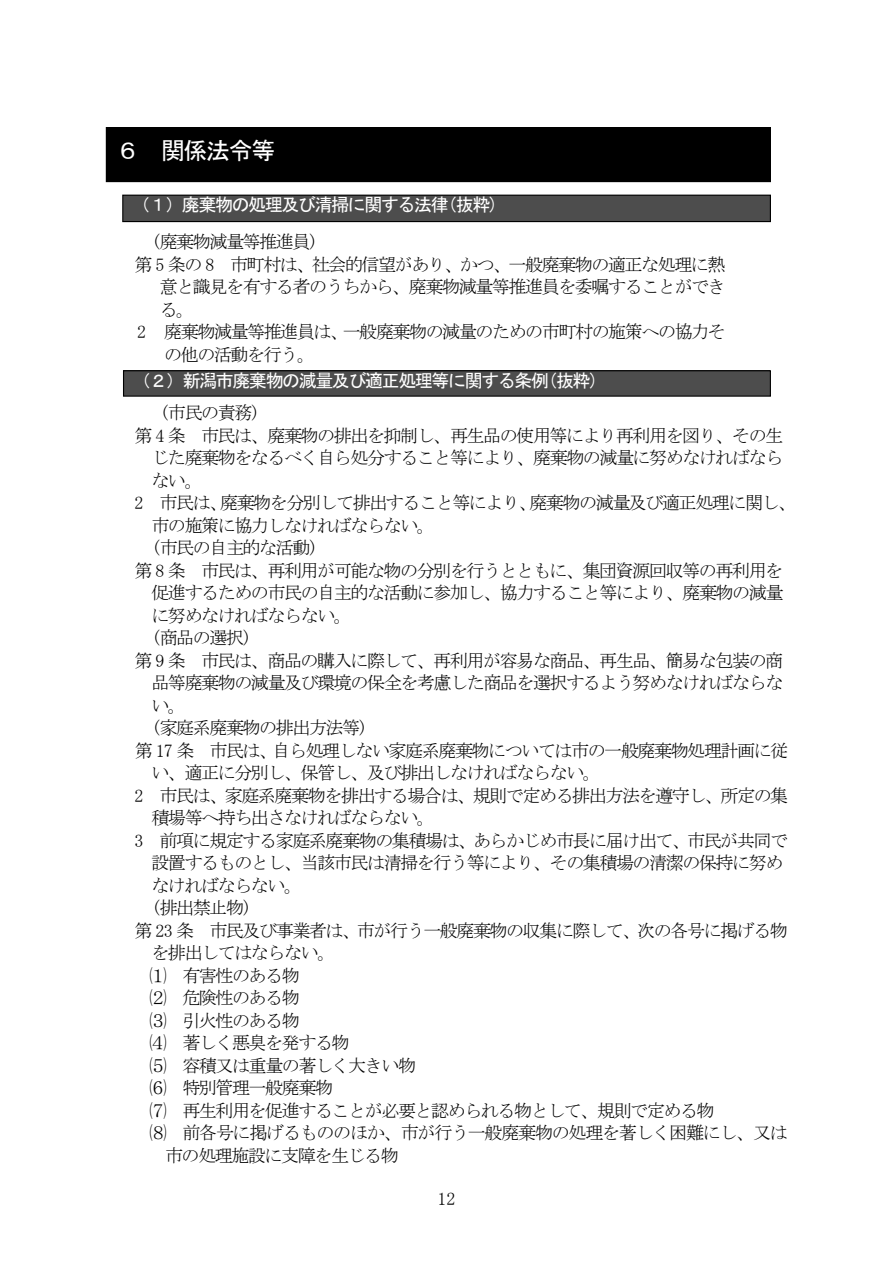
<style>
.page{position:relative;width:893px;height:1263px;background:#fff}
.page>*{position:absolute;margin:0;border:0;box-sizing:border-box;transform-origin:0 0}
.t1{font:24px "MS Gothic";letter-spacing:-.055em;color:#fff}
.t2{font:18px "MS Mincho";letter-spacing:-.08em;color:#000}
.t3{font:18px "MS Gothic";letter-spacing:-.08em;color:#fff}
</style>
<div class="page">
<div style="left:123px;top:195px;width:647px;height:27px;background:#4d4d4d"></div>
<div style="left:122px;top:195px;width:649px;height:27px;border:1px solid #000"></div>
<div style="left:124px;top:371px;width:646px;height:25px;background:#4d4d4d"></div>
<div style="left:123px;top:370px;width:648px;height:27px;border:1px solid #000"></div>
<div style="left:106px;top:128px;width:664px;height:54px;background:#000"></div>
<div style="left:106px;top:127px;width:665px;height:55px;border:1px solid #000"></div>
<h1 class="t1" style="left:116px;top:139px;width:161px">６ 関係法令等</h1>
<p class="t3" style="left:132px;top:196px;width:367px">（１）廃棄物の処理及び清掃に関する法律(抜粋)</p>
<p class="t2" style="left:151px;top:233px;width:168px">(廃棄物減量等推進員)</p>
<p class="t2" style="left:135px;top:255px;width:592px">第 5 条の 8 市町村は、社会的信望があり、かつ、一般廃棄物の適正な処理に熱</p>
<p class="t2" style="left:160px;top:278px;width:568px">意と識見を有する者のうちから、廃棄物減量等推進員を委嘱することができ</p>
<p class="t2" style="left:160px;top:300px;width:36px">る。</p>
<p class="t2" style="left:137px;top:323px;width:590px">2 廃棄物減量等推進員は、一般廃棄物の減量のための市町村の施策への協力そ</p>
<p class="t2" style="left:164px;top:345px;width:152px">の他の活動を行う。</p>
<p class="t3" style="left:133px;top:371px;width:467px">（２）新潟市廃棄物の減量及び適正処理等に関する条例(抜粋)</p>
<p class="t2" style="left:160px;top:404px;width:102px">(市民の責務)</p>
<p class="t2" style="left:135px;top:426px;width:650px">第 4 条 市民は、廃棄物の排出を抑制し、再生品の使用等により再利用を図り、その生</p>
<p class="t2" style="left:151px;top:449px;width:633px">じた廃棄物をなるべく自ら処分すること等により、廃棄物の減量に努めなければなら</p>
<p class="t2" style="left:151px;top:471px;width:53px">ない。</p>
<p class="t2" style="left:135px;top:494px;width:663px">2 市民は、廃棄物を分別して排出すること等により、廃棄物の減量及び適正処理に関し、</p>
<p class="t2" style="left:151px;top:516px;width:285px">市の施策に協力しなければならない。</p>
<p class="t2" style="left:151px;top:539px;width:168px">(市民の自主的な活動)</p>
<p class="t2" style="left:135px;top:561px;width:650px">第 8 条 市民は、再利用が可能な物の分別を行うとともに、集団資源回収等の再利用を</p>
<p class="t2" style="left:151px;top:584px;width:633px">促進するための市民の自主的な活動に参加し、協力すること等により、廃棄物の減量</p>
<p class="t2" style="left:151px;top:606px;width:202px">に努めなければならない。</p>
<p class="t2" style="left:151px;top:629px;width:102px">(商品の選択)</p>
<p class="t2" style="left:135px;top:651px;width:650px">第 9 条 市民は、商品の購入に際して、再利用が容易な商品、再生品、簡易な包装の商</p>
<p class="t2" style="left:151px;top:674px;width:633px">品等廃棄物の減量及び環境の保全を考慮した商品を選択するよう努めなければならな</p>
<p class="t2" style="left:151px;top:696px;width:36px">い。</p>
<p class="t2" style="left:151px;top:719px;width:218px">(家庭系廃棄物の排出方法等)</p>
<p class="t2" style="left:135px;top:741px;width:655px">第 17 条 市民は、自ら処理しない家庭系廃棄物については市の一般廃棄物処理計画に従</p>
<p class="t2" style="left:151px;top:764px;width:451px">い、適正に分別し、保管し、及び排出しなければならない。</p>
<p class="t2" style="left:135px;top:786px;width:655px">2 市民は、家庭系廃棄物を排出する場合は、規則で定める排出方法を遵守し、所定の集</p>
<p class="t2" style="left:151px;top:809px;width:285px">積場等へ持ち出さなければならない。</p>
<p class="t2" style="left:135px;top:831px;width:655px">3 前項に規定する家庭系廃棄物の集積場は、あらかじめ市長に届け出て、市民が共同で</p>
<p class="t2" style="left:151px;top:854px;width:633px">設置するものとし、当該市民は清掃を行う等により、その集積場の清潔の保持に努め</p>
<p class="t2" style="left:151px;top:876px;width:152px">なければならない。</p>
<p class="t2" style="left:151px;top:899px;width:102px">(排出禁止物)</p>
<p class="t2" style="left:135px;top:921px;width:655px">第 23 条 市民及び事業者は、市が行う一般廃棄物の収集に際して、次の各号に掲げる物</p>
<p class="t2" style="left:151px;top:944px;width:185px">を排出してはならない。</p>
<p class="t2" style="left:149px;top:966px;width:152px">⑴ 有害性のある物</p>
<p class="t2" style="left:149px;top:989px;width:152px">⑵ 危険性のある物</p>
<p class="t2" style="left:149px;top:1011px;width:152px">⑶ 引火性のある物</p>
<p class="t2" style="left:149px;top:1034px;width:202px">⑷ 著しく悪臭を発する物</p>
<p class="t2" style="left:149px;top:1056px;width:268px">⑸ 容積又は重量の著しく大きい物</p>
<p class="t2" style="left:149px;top:1079px;width:185px">⑹ 特別管理一般廃棄物</p>
<p class="t2" style="left:149px;top:1101px;width:567px">⑺ 再生利用を促進することが必要と認められる物として、規則で定める物</p>
<p class="t2" style="left:149px;top:1124px;width:640px">⑻ 前各号に掲げるもののほか、市が行う一般廃棄物の処理を著しく困難にし、又は</p>
<p class="t2" style="left:165px;top:1146px;width:235px">市の処理施設に支障を生じる物</p>
<p class="t2" style="left:437px;top:1189px;width:19px">12</p>
</div>
